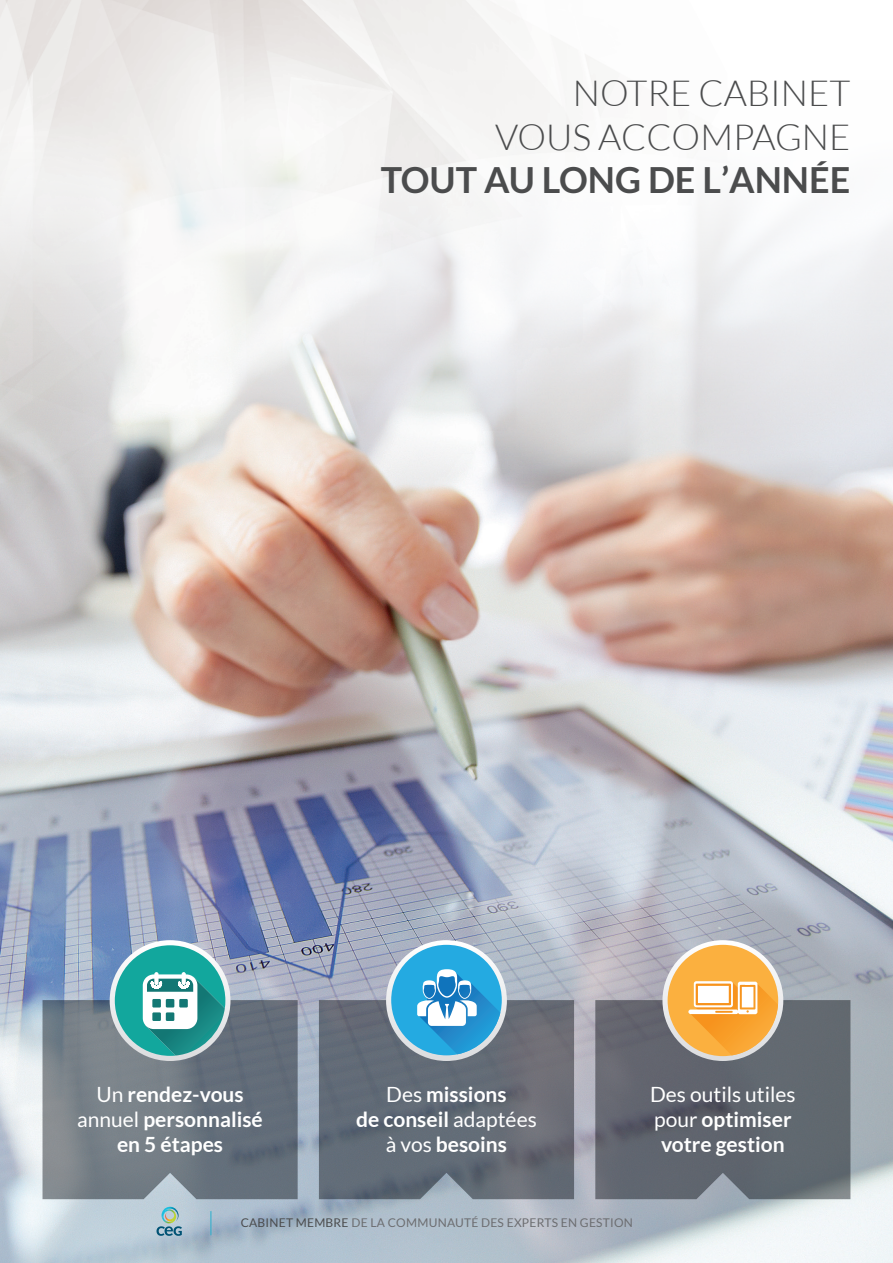
<style>
.page{position:relative;width:893px;height:1263px;background:#fff}
.page>*{position:absolute;margin:0;border:0;box-sizing:border-box;transform-origin:0 0}
.t1{font:300 36px/43.2px "Lato";color:#4b4c4d;text-align:right}
.t2{font:700 21px/25.2px "Lato";color:#fff;text-align:center}
.t3{font:21px "Lato";color:#fff}
.t4{font:12px "Lato";letter-spacing:.02em;color:#6c6d70}
.s1{font-weight:700}
.s2{font-weight:400}
.s3{color:#4b4c4d}
</style>
<div class="page">
<img style="left:0;top:80px;width:893px;height:1183px">
<svg style="left:211px;top:1211px;width:1px;height:24px"></svg>
<svg style="left:156px;top:1205px;width:27px;height:32px"></svg>
<svg style="left:43px;top:1000px;width:255px;height:199px"></svg>
<svg style="left:319px;top:1000px;width:255px;height:199px;fill:#636c76"></svg>
<svg style="left:595px;top:1000px;width:255px;height:199px;fill:#60666f"></svg>
<svg style="left:110px;top:940px;width:120px;height:121px"></svg>
<svg style="left:386px;top:940px;width:121px;height:121px"></svg>
<svg style="left:662px;top:940px;width:121px;height:121px"></svg>
<svg style="left:115px;top:945px;width:110px;height:111px"></svg>
<div style="left:147px;top:995px;width:47px;height:30px;background:#fff"></div>
<div style="left:166px;top:1012px;width:8px;height:9px;background:#137874"></div>
<div style="left:152px;top:1012px;width:9px;height:9px;background:#137874"></div>
<div style="left:179px;top:999px;width:9px;height:8px;background:#137774"></div>
<div style="left:166px;top:999px;width:8px;height:8px;background:#137774"></div>
<div style="left:152px;top:999px;width:9px;height:8px;background:#137874"></div>
<div style="left:668px;top:945px;width:110px;height:111px;background:#fbb03f;border-radius:50%"></div>
<svg style="left:688px;top:981px;width:90px;height:74px"></svg>
<div style="left:391px;top:945px;width:111px;height:110px;background:#24aae1;border-radius:50%"></div>
<svg style="left:417px;top:969px;width:83px;height:85px"></svg>
<p class="t1" style="left:381px;top:72px;width:471px">NOTRE CABINET<br>VOUS ACCOMPAGNE<br><span class="s1">TOUT AU LONG DE L’ANNÉE</span></p>
<p class="t2" style="left:77px;top:1081px;width:187px"><span class="s2">Un</span> rendez-vous <span class="s2">annuel</span> personnalisé</p>
<p class="t2" style="left:117px;top:1131px;width:108px">en 5 étapes</p>
<p class="t2" style="left:356px;top:1081px;width:182px"><span class="s2">Des</span> missions<br>de conseil <span class="s2">adaptées à vos</span> besoins</p>
<p class="t3" style="left:650px;top:1082px;width:147px">Des outils utiles</p>
<p class="t2" style="left:654px;top:1106px;width:139px"><span class="s2">pour</span> optimiser votre gestion</p>
<p class="t4" style="left:241px;top:1216px;width:394px"><span class="s3">CABINET MEMBRE</span> DE LA COMMUNAUTÉ DES EXPERTS EN GESTION</p>
</div>
